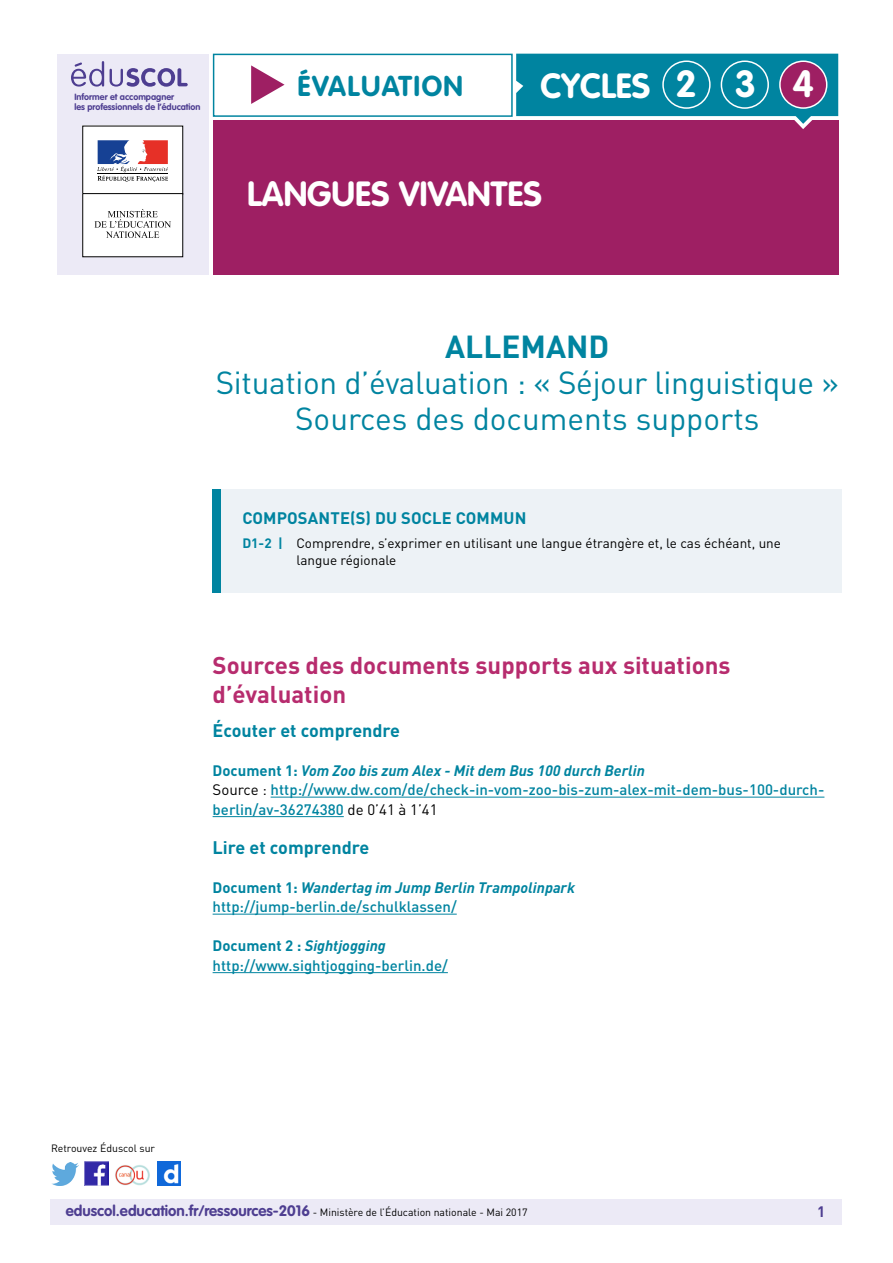
<style>
.page{position:relative;width:893px;height:1263px;background:#fff}
.page>*{position:absolute;margin:0;border:0;box-sizing:border-box;transform-origin:0 0}
.t1{font:700 37.2px "VAG Rounded Std";color:#fff}
.t2{font:700 34.5px "VAG Rounded Std";color:#fff}
.t3{font:31.5px/36px "DIN Pro";letter-spacing:-.01em;color:#0084a0;text-align:center}
.t4{font:700 31.5px "DIN Pro";color:#0084a0}
.t5{font:700 28.35px "VAG Rounded Std";letter-spacing:.05em;color:#0084a0}
._03_Titre_de_niveau{font:700 24px/28.8px "DIN Pro";color:#b72c6e}
._04_Titre_de_niveau{font:700 18px "DIN Pro";color:#0084a0}
._01_Texte_info_conte{font:700 16.5px "DIN Pro";letter-spacing:.01em;color:#0084a0}
._06_Texte_courant{font:500 15px/19.5px "DIN Pro";color:#0084a0}
._05_Titre_de_niveau{font:italic 700 15px "DIN Pro";color:#0084a0}
.t6{font:700 15px "DIN Pro";color:#4e3e91}
._01_Texte_info_conte-2{font:13.5px/16.2px "DIN Pro";color:#000}
.t7{font:10.5px "DIN Pro";color:#000}
.t8{font:700 9px/10.8px "VAG Rounded Std";color:#4e3e91}
.s1{font-weight:700;color:#0084a0}
.s2{font-style:normal}
.s3{font-weight:400;color:#000}
.s4{font-family:"VAG Rounded Std";font-weight:700;font-size:15px;color:#4e3e91}
</style>
<div class="page">
<div style="left:50px;top:1199px;width:791px;height:26px;background:#eceaf6"></div>
<img style="left:85px;top:1162px;width:23px;height:23px">
<img style="left:51px;top:1163px;width:28px;height:22px">
<img style="left:158px;top:1162px;width:22px;height:23px">
<div style="left:213px;top:54px;width:300px;height:63px;background:#fff;border:1px solid #0084a0"></div>
<div style="left:213px;top:120px;width:625px;height:154px;background:#9e1f63"></div>
<div style="left:57px;top:54px;width:152px;height:220px;background:#eceaf6"></div>
<svg style="left:71px;top:61px;width:117px;height:26px"></svg>
<svg style="left:516px;top:54px;width:322px;height:75px"></svg>
<div style="left:662px;top:60px;width:49px;height:49px;border:1px solid #fff;border-radius:50%"></div>
<div style="left:721px;top:60px;width:48px;height:49px;border:1px solid #fff;border-radius:50%"></div>
<div style="left:780px;top:61px;width:47px;height:47px;background:#9e1f63;border-radius:50%"></div>
<div style="left:779px;top:60px;width:48px;height:49px;border:1px solid #fff;border-radius:50%"></div>
<svg style="left:251px;top:65px;width:34px;height:39px"></svg>
<div style="left:213px;top:490px;width:629px;height:103px;background:#edf2f6"></div>
<div style="left:213px;top:490px;width:8px;height:103px;background:#0084a0"></div>
<img style="left:115px;top:1165px;width:35px;height:20px">
<div style="left:83px;top:126px;width:100px;height:68px;background:#fff"></div>
<svg style="left:97px;top:140px;width:71px;height:42px"></svg>
<hr style="left:98px;top:173px;width:70px;height:1px;background:#000">
<div style="left:83px;top:194px;width:100px;height:63px;background:#fff"></div>
<div style="left:82px;top:193px;width:101px;height:64px;border:1px solid #000"></div>
<svg style="left:94px;top:209px;width:77px;height:29px"></svg>
<hr style="left:271px;top:797px;width:553px;height:1px;background:#0084a0">
<hr style="left:213px;top:816px;width:131px;height:1px;background:#0084a0">
<hr style="left:213px;top:914px;width:244px;height:1px;background:#0084a0">
<hr style="left:213px;top:972px;width:235px;height:1px;background:#0084a0">
<p class="t8" style="left:74px;top:91px;width:128px">Informer et accompagner<br>les professionnels de l’éducation</p>
<h3 class="t5" style="left:298px;top:69px;width:167px">ÉVALUATION</h3>
<h2 class="t2" style="left:540px;top:65px;width:111px">CYCLES</h2>
<p class="t1" style="left:675px;top:63px;width:23px">2</p>
<p class="t1" style="left:735px;top:63px;width:23px">3</p>
<p class="t1" style="left:792px;top:63px;width:23px">4</p>
<h2 class="t2" style="left:247px;top:173px;width:296px">LANGUES VIVANTES</h2>
<h3 class="t4" style="left:445px;top:326px;width:166px">ALLEMAND</h3>
<h3 class="t3" style="left:216px;top:364px;width:625px">Situation d’évaluation : « Séjour linguistique »<br>Sources des documents supports</h3>
<p class="_01_Texte_info_conte" style="left:242px;top:507px;width:286px">COMPOSANTE(S) DU SOCLE COMMUN</p>
<p class="_01_Texte_info_conte-2" style="left:296px;top:535px;width:486px;text-indent:-54px"><span class="s1">D1-2 |</span> Comprendre, s’exprimer en utilisant une langue étrangère et, le cas échéant, une langue régionale</p>
<p class="_03_Titre_de_niveau" style="left:213px;top:650px;width:519px">Sources des documents supports aux situations d’évaluation</p>
<p class="_04_Titre_de_niveau" style="left:213px;top:718px;width:189px">Écouter et comprendre</p>
<p class="_05_Titre_de_niveau" style="left:213px;top:760px;width:434px"><span class="s2">Document 1:</span> Vom Zoo bis zum Alex - Mit dem Bus 100 durch Berlin</p>
<p class="_06_Texte_courant" style="left:213px;top:779px;width:613px"><span class="s3">Source :</span> http://www.dw.com/de/check-in-vom-zoo-bis-zum-alex-mit-dem-bus-100-durch&shy;berlin/av-36274380 <span class="s3">de 0’41 à 1’41</span></p>
<p class="_04_Titre_de_niveau" style="left:213px;top:835px;width:158px">Lire et comprendre</p>
<p class="_05_Titre_de_niveau" style="left:213px;top:877px;width:364px"><span class="s2">Document 1:</span> Wandertag im Jump Berlin Trampolinpark</p>
<p class="_06_Texte_courant" style="left:213px;top:896px;width:246px">http://jump-berlin.de/schulklassen/</p>
<p class="_05_Titre_de_niveau" style="left:213px;top:936px;width:175px"><span class="s2">Document 2 :</span> Sightjogging</p>
<p class="_06_Texte_courant" style="left:213px;top:955px;width:237px">http://www.sightjogging-berlin.de/</p>
<p class="t7" style="left:51px;top:1141px;width:106px">Retrouvez Éduscol sur</p>
<p class="t7" style="left:66px;top:1205px;width:463px"><span class="s4">eduscol.education.fr/ressources-2016</span> - Ministère de l’Éducation nationale - Mai 2017</p>
<p class="t6" style="left:817px;top:1201px;width:10px">1</p>
</div>
